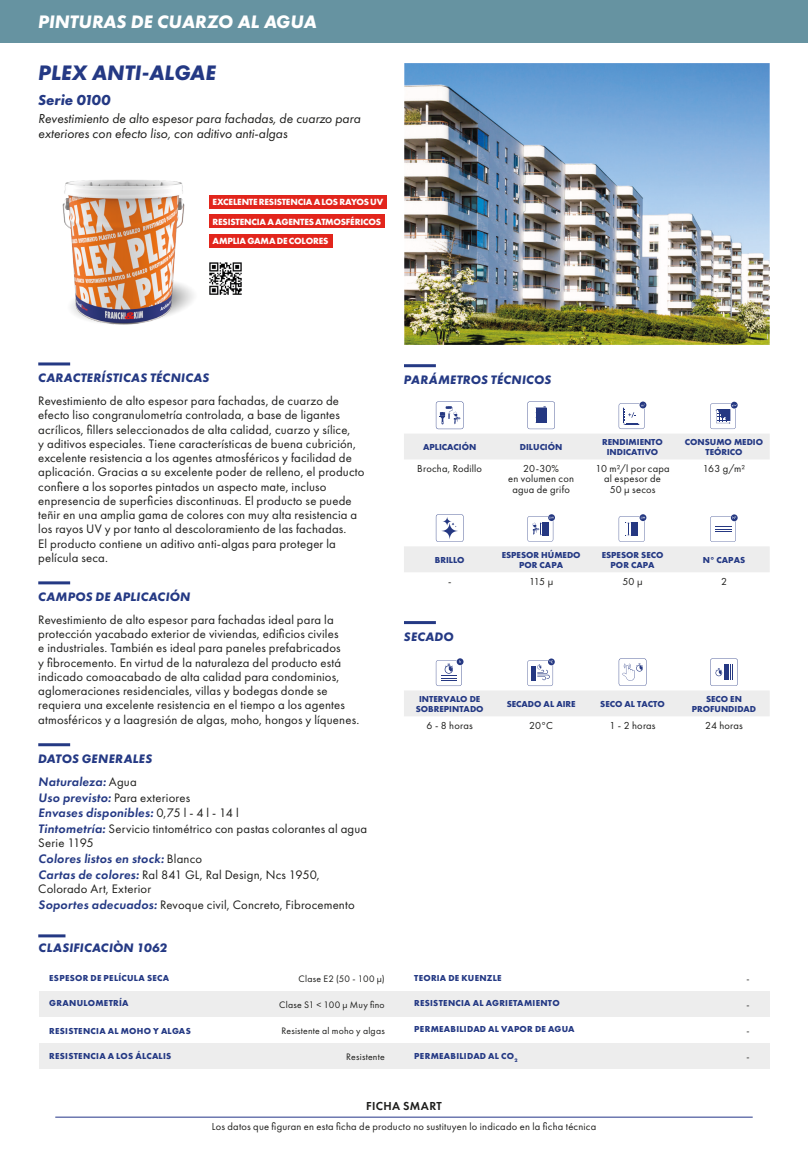
<style>
.page{position:relative;width:808px;height:1149px;background:#fff}
.page>*{position:absolute;margin:0;border:0;box-sizing:border-box;transform-origin:0 0}
.main-title{font:italic 700 21.75px "Futura PT";color:#243984}
.subcategory-sheet-pa{font:italic 700 18.75px "Futura PT";color:#fff}
.sheet-series{font:italic 700 15px "Futura PT";color:#243984}
.cell-short-descripti{font:italic 13.5px/14.2px "Futura PT";color:#1d1d1b}
.paragraph{font:12.75px/14.2px "Futura PT";letter-spacing:.015em;color:#1d1d1b}
.paragraph-title{font:italic 700 12.75px "Futura PT";letter-spacing:.02em;color:#243984}
.paragraph-2{font:italic 600 12.75px "Futura PT";letter-spacing:.015em;color:#243984}
.paragraph-title--lar{font:italic 700 12.75px "Futura PT";letter-spacing:.025em;color:#243984}
.t1{font:600 12px "Futura PT";letter-spacing:.03em;color:#1d1d1b}
.cell-value{font:10.5px "Futura PT";letter-spacing:.02em;color:#1d1d1b}
.cell-value-2{font:9.75px "Futura PT";letter-spacing:.025em;color:#1d1d1b}
.cell-quality{font:700 9.3px "Futura PT";letter-spacing:-.02em;color:#fff}
.cell-label{font:700 9px/10.5px "Futura PT";color:#243984;text-align:center}
.paragraph-3{font:700 9px "Futura PT";letter-spacing:.03em;color:#243984}
.s1{font-weight:400;font-style:normal;color:#1d1d1b}
.s2{font-weight:600;font-style:italic;color:#243984}
</style>
<div class="page">
<hr style="left:55px;top:1116px;width:698px;height:1px;background:#243588">
<div style="left:0;top:0;width:808px;height:43px;background:#6693a1"></div>
<img style="left:62px;top:180px;width:132px;height:145px">
<div style="left:209px;top:195px;width:178px;height:14px;background:#e2251c"></div>
<div style="left:209px;top:214px;width:176px;height:14px;background:#e2251c"></div>
<div style="left:209px;top:234px;width:123px;height:14px;background:#e2251c"></div>
<img style="left:209px;top:262px;width:33px;height:33px">
<hr style="left:38px;top:362px;width:32px;height:3px;background:#243984">
<hr style="left:38px;top:581px;width:32px;height:3px;background:#243984">
<hr style="left:38px;top:743px;width:32px;height:3px;background:#243984">
<svg style="left:404px;top:434px;width:366px;height:282px"></svg>
<img style="left:404px;top:64px;width:365px;height:280px">
<hr style="left:404px;top:364px;width:32px;height:3px;background:#243984">
<svg style="left:436px;top:401px;width:27px;height:28px"></svg>
<svg style="left:527px;top:401px;width:28px;height:28px"></svg>
<svg style="left:619px;top:401px;width:27px;height:28px"></svg>
<svg style="left:710px;top:401px;width:28px;height:28px"></svg>
<svg style="left:436px;top:514px;width:27px;height:27px"></svg>
<svg style="left:527px;top:514px;width:28px;height:27px"></svg>
<svg style="left:619px;top:514px;width:27px;height:27px"></svg>
<svg style="left:710px;top:514px;width:28px;height:27px"></svg>
<hr style="left:404px;top:621px;width:32px;height:3px;background:#243984">
<svg style="left:436px;top:658px;width:27px;height:27px"></svg>
<svg style="left:527px;top:658px;width:28px;height:27px"></svg>
<svg style="left:619px;top:658px;width:27px;height:27px"></svg>
<svg style="left:710px;top:658px;width:28px;height:27px"></svg>
<hr style="left:38px;top:934px;width:27px;height:3px;background:#243984">
<div style="left:39px;top:991px;width:731px;height:26px;background:#ededed"></div>
<div style="left:39px;top:1042px;width:731px;height:26px;background:#ededed"></div>
<p class="subcategory-sheet-pa" style="left:38px;top:10px;width:280px">PINTURAS DE CUARZO AL AGUA</p>
<p class="main-title" style="left:38px;top:60px;width:179px">PLEX ANTI-ALGAE</p>
<p class="sheet-series" style="left:38px;top:90px;width:74px">Serie 0100</p>
<p class="cell-short-descripti" style="left:38px;top:112px;width:324px">Revestimiento de alto espesor para fachadas, de cuarzo para exteriores con efecto liso, con aditivo anti-algas</p>
<p class="cell-quality" style="left:213px;top:196px;width:172px">EXCELENTE RESISTENCIA A LOS RAYOS UV</p>
<p class="cell-quality" style="left:213px;top:216px;width:170px">RESISTENCIA A AGENTES ATMOSFÉRICOS</p>
<p class="cell-quality" style="left:213px;top:235px;width:117px">AMPLIA GAMA DE COLORES</p>
<p class="paragraph-title" style="left:38px;top:370px;width:173px">CARACTERÍSTICAS TÉCNICAS</p>
<p class="paragraph" style="left:38px;top:393px;width:328px">Revestimiento de alto espesor para fachadas, de cuarzo de efecto liso congranulometría controlada, a base de ligantes acrílicos, fillers seleccionados de alta calidad, cuarzo y sílice,<br>y aditivos especiales. Tiene características de buena cubrición, excelente resistencia a los agentes atmosféricos y facilidad de aplicación. Gracias a su excelente poder de relleno, el producto confiere a los soportes pintados un aspecto mate, incluso enpresencia de superficies discontinuas. El producto se puede teñir en una amplia gama de colores con muy alta resistencia a los rayos UV y por tanto al descoloramiento de las fachadas.</p>
<p class="paragraph" style="left:38px;top:536px;width:299px">El producto contiene un aditivo anti-algas para proteger la película seca.</p>
<p class="paragraph-title" style="left:38px;top:589px;width:154px">CAMPOS DE APLICACIÓN</p>
<p class="paragraph" style="left:38px;top:612px;width:323px">Revestimiento de alto espesor para fachadas ideal para la protección yacabado exterior de viviendas, edificios civiles<br>e industriales. También es ideal para paneles prefabricados<br>y fibrocemento. En virtud de la naturaleza del producto está indicado comoacabado de alta calidad para condominios, aglomeraciones residenciales, villas y bodegas donde se requiera una excelente resistencia en el tiempo a los agentes atmosféricos y a laagresión de algas, moho, hongos y líquenes.</p>
<p class="paragraph-title" style="left:38px;top:751px;width:115px">DATOS GENERALES</p>
<p class="paragraph-2" style="left:38px;top:773px;width:100px">Naturaleza: <span class="s1">Agua</span></p>
<p class="paragraph" style="left:38px;top:789px;width:153px"><span class="s2">Uso previsto:</span> Para exteriores</p>
<p class="paragraph-2" style="left:38px;top:804px;width:202px">Envases disponibles: <span class="s1">0,75 l - 4 l - 14 l</span></p>
<p class="paragraph" style="left:38px;top:821px;width:330px"><span class="s2">Tintometría:</span> Servicio tintométrico con pastas colorantes al agua<br>Serie 1195</p>
<p class="paragraph-2" style="left:38px;top:850px;width:165px">Colores listos en stock: <span class="s1">Blanco</span></p>
<p class="paragraph" style="left:38px;top:867px;width:283px"><span class="s2">Cartas de colores:</span> Ral 841 GL, Ral Design, Ncs 1950,<br>Colorado Art, Exterior</p>
<p class="paragraph" style="left:38px;top:897px;width:318px"><span class="s2">Soportes adecuados:</span> Revoque civil, Concreto, Fibrocemento</p>
<p class="paragraph-title" style="left:404px;top:372px;width:149px">PARÁMETROS TÉCNICOS</p>
<p class="cell-label" style="left:423px;top:441px;width:55px">APLICACIÓN</p>
<p class="cell-label" style="left:520px;top:441px;width:44px">DILUCIÓN</p>
<p class="cell-label" style="left:602px;top:436px;width:62px">RENDIMIENTO<br>INDICATIVO</p>
<p class="cell-label" style="left:685px;top:436px;width:80px">CONSUMO MEDIO<br>TEÓRICO</p>
<p class="cell-value" style="left:417px;top:462px;width:66px">Brocha, Rodillo</p>
<p class="cell-value" style="left:523px;top:462px;width:37px">20-30%</p>
<p class="cell-value" style="left:508px;top:472px;width:67px">en volumen con</p>
<p class="cell-value" style="left:512px;top:483px;width:59px">agua de grifo</p>
<p class="cell-value" style="left:595px;top:462px;width:76px">10 m²/l por capa</p>
<p class="cell-value" style="left:604px;top:472px;width:58px">al espesor de</p>
<p class="cell-value" style="left:610px;top:483px;width:47px">50 µ secos</p>
<p class="cell-value" style="left:703px;top:462px;width:44px">163 g/m²</p>
<p class="cell-label" style="left:435px;top:554px;width:31px">BRILLO</p>
<p class="cell-label" style="left:502px;top:549px;width:80px">ESPESOR HÚMEDO<br>POR CAPA</p>
<p class="cell-label" style="left:602px;top:549px;width:63px">ESPESOR SECO<br>POR CAPA</p>
<p class="cell-label" style="left:703px;top:554px;width:44px">N° CAPAS</p>
<p class="cell-value" style="left:448px;top:574px;width:5px">-</p>
<p class="cell-value" style="left:529px;top:574px;width:26px">115 µ</p>
<p class="cell-value" style="left:622px;top:574px;width:21px">50 µ</p>
<p class="cell-value" style="left:721px;top:574px;width:7px">2</p>
<p class="paragraph-title" style="left:404px;top:628px;width:51px">SECADO</p>
<p class="cell-label" style="left:416px;top:693px;width:69px">INTERVALO DE<br>SOBREPINTADO</p>
<p class="cell-label" style="left:507px;top:698px;width:70px">SECADO AL AIRE</p>
<p class="cell-label" style="left:600px;top:698px;width:66px">SECO AL TACTO</p>
<p class="cell-label" style="left:692px;top:693px;width:66px">SECO EN<br>PROFUNDIDAD</p>
<p class="cell-value" style="left:427px;top:718px;width:48px">6 - 8 horas</p>
<p class="cell-value" style="left:529px;top:718px;width:25px">20°C</p>
<p class="cell-value" style="left:609px;top:718px;width:48px">1 - 2 horas</p>
<p class="cell-value" style="left:705px;top:718px;width:39px">24 horas</p>
<p class="paragraph-title--lar" style="left:39px;top:939px;width:130px">CLASIFICACIÒN 1062</p>
<p class="paragraph-3" style="left:49px;top:971px;width:121px">ESPESOR DE PELÍCULA SECA</p>
<p class="paragraph-3" style="left:414px;top:971px;width:89px">TEORIA DE KUENZLE</p>
<p class="paragraph-3" style="left:49px;top:997px;width:81px">GRANULOMETRÍA</p>
<p class="paragraph-3" style="left:414px;top:997px;width:147px">RESISTENCIA AL AGRIETAMIENTO</p>
<p class="paragraph-3" style="left:49px;top:1024px;width:143px">RESISTENCIA AL MOHO Y ALGAS</p>
<p class="paragraph-3" style="left:414px;top:1023px;width:162px">PERMEABILIDAD AL VAPOR DE AGUA</p>
<p class="paragraph-3" style="left:49px;top:1049px;width:123px">RESISTENCIA A LOS ÁLCALIS</p>
<p class="paragraph-3" style="left:414px;top:1049px;width:105px">PERMEABILIDAD AL CO<sub>2</sub></p>
<p class="cell-value-2" style="left:299px;top:972px;width:88px">Clase E2 (50 - 100 µ)</p>
<p class="cell-value-2" style="left:746px;top:972px;width:5px">-</p>
<p class="cell-value-2" style="left:279px;top:998px;width:107px">Clase S1 &lt; 100 µ Muy fino</p>
<p class="cell-value-2" style="left:746px;top:998px;width:5px">-</p>
<p class="cell-value-2" style="left:281px;top:1024px;width:105px">Resistente al moho y algas</p>
<p class="cell-value-2" style="left:746px;top:1024px;width:5px">-</p>
<p class="cell-value-2" style="left:346px;top:1050px;width:40px">Resistente</p>
<p class="cell-value-2" style="left:746px;top:1050px;width:5px">-</p>
<p class="t1" style="left:366px;top:1097px;width:77px">FICHA SMART</p>
<p class="cell-value" style="left:212px;top:1119px;width:386px">Los datos que figuran en esta ficha de producto no sustituyen lo indicado en la ficha técnica</p>
</div>
